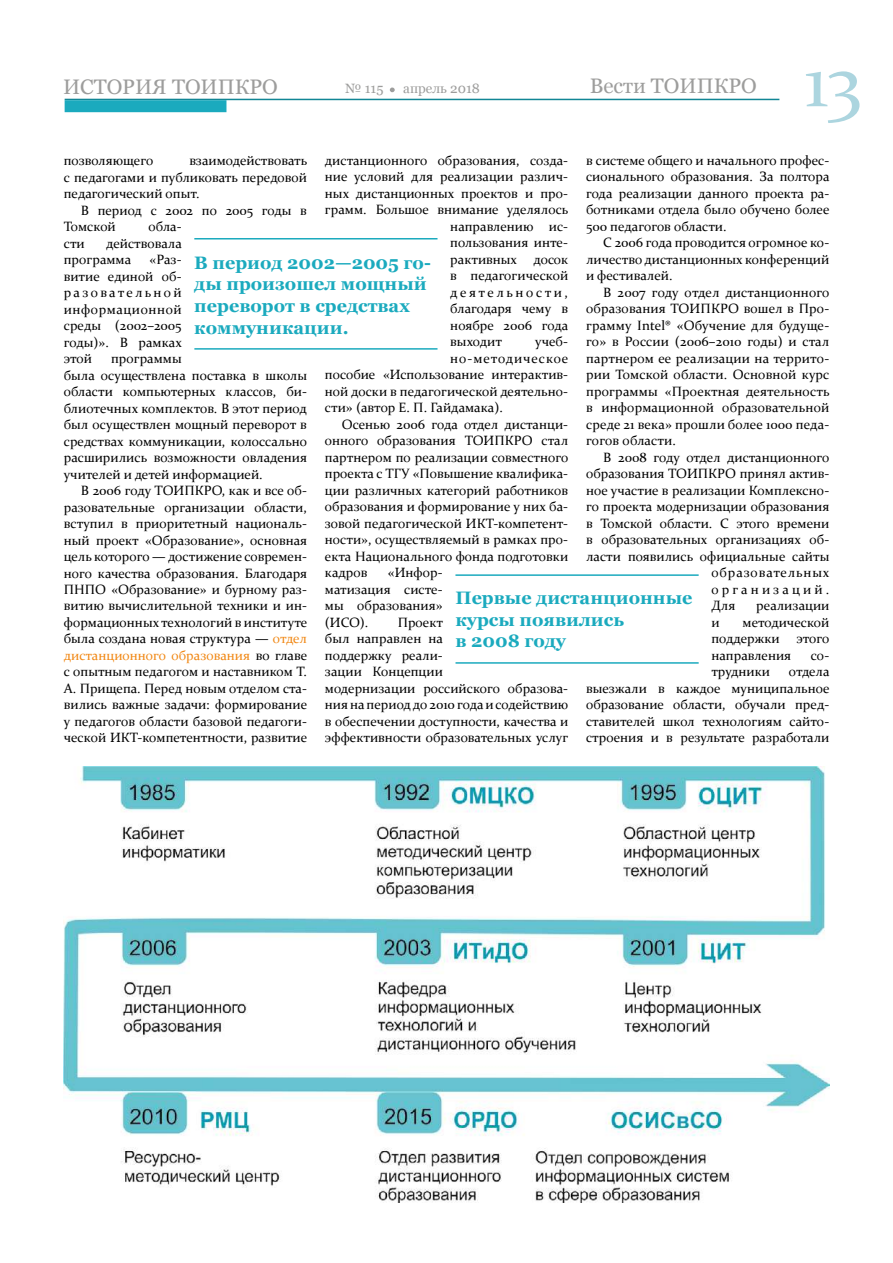
<style>
.page{position:relative;width:893px;height:1263px;background:#fff}
.page>*{position:absolute;margin:0;border:0;box-sizing:border-box;transform-origin:0 0}
.t1{font:75px "Constantia";color:#acd5df}
.t2{font:21px "Georgia";color:#9d9d9c}
.t3{font:700 18px/21.6px "Georgia";color:#1baabe}
.t4{font:13.5px/16.5px "Constantia";color:#000;text-align:justify}
.t5{font:13.5px "Constantia";letter-spacing:.065em;color:#000}
.t6{font:13.5px "Georgia";color:#9d9d9c}
.t7{font:13.5px "Constantia";letter-spacing:.19em;color:#000}
.t8{font:13.5px "Constantia";letter-spacing:.23em;color:#000}
.s1{color:#f18815}
</style>
<div class="page">
<hr style="left:65px;top:99px;width:714px;height:1px;background:#118695">
<div style="left:65px;top:100px;width:161px;height:12px;background:#1baabe"></div>
<svg style="left:390px;top:88px;width:5px;height:4px"></svg>
<img style="left:64px;top:766px;width:765px;height:436px">
<hr style="left:455px;top:574px;width:244px;height:2px;background:#1baabe">
<hr style="left:455px;top:662px;width:244px;height:2px;background:#1baabe">
<hr style="left:194px;top:238px;width:243px;height:1px;background:#1baabe">
<hr style="left:194px;top:348px;width:243px;height:2px;background:#1baabe">
<h2 class="t2" style="left:63px;top:74px;width:216px">ИСТОРИЯ ТОИПКРО</h2>
<p class="t6" style="left:345px;top:80px;width:40px">№ 115</p>
<p class="t6" style="left:403px;top:80px;width:78px">апрель 2018</p>
<h1 class="t1" style="left:805px;top:30px;width:58px">13</h1>
<p class="t4" style="left:64px;top:152px;width:91px">позволяющего</p>
<h2 class="t2" style="left:590px;top:73px;width:169px">Вести ТОИПКРО</h2>
<p class="t4" style="left:586px;top:151px;width:245px">в системе общего и начального профес&shy;сионального образования. За полтора года реализации данного проекта ра&shy;ботниками отдела было обучено более 500 педагогов области.</p>
<p class="t4" style="left:586px;top:234px;width:245px;text-indent:17px">С 2006 года проводится огромное ко&shy;личество дистанционных конференций и фестивалей.</p>
<p class="t4" style="left:586px;top:283px;width:245px;text-indent:17px">В 2007 году отдел дистанционного образования ТОИПКРО вошел в Про&shy;грамму Intel® «Обучение для будуще&shy;го» в России (2006–2010 годы) и стал партнером ее реализации на террито&shy;рии Томской области. Основной курс программы «Проектная деятельность в информационной образовательной среде 21 века» прошли более 1000 педа&shy;гогов области.</p>
<p class="t4" style="left:603px;top:448px;width:228px">В 2008 году отдел дистанционного</p>
<p class="t4" style="left:586px;top:465px;width:245px">образования ТОИПКРО принял актив-</p>
<p class="t4" style="left:586px;top:481px;width:245px">ное участие в реализации Комплексно-</p>
<p class="t4" style="left:586px;top:498px;width:245px">го проекта модернизации образования</p>
<p class="t4" style="left:586px;top:514px;width:245px">в Томской области. C этого времени</p>
<p class="t4" style="left:586px;top:531px;width:245px">в образовательных организациях об-</p>
<p class="t4" style="left:586px;top:547px;width:245px">ласти появились официальные сайты</p>
<p class="t5" style="left:711px;top:563px;width:120px">образовательных</p>
<p class="t8" style="left:711px;top:580px;width:119px">организаций.</p>
<p class="t4" style="left:711px;top:597px;width:26px">Для</p>
<p class="t4" style="left:756px;top:597px;width:75px">реализации</p>
<p class="t4" style="left:711px;top:613px;width:10px">и</p>
<p class="t4" style="left:325px;top:151px;width:245px">дистанционного образования, созда-</p>
<p class="t4" style="left:325px;top:168px;width:245px">ние условий для реализации различ-</p>
<p class="t4" style="left:325px;top:184px;width:245px">ных дистанционных проектов и про-</p>
<p class="t4" style="left:325px;top:201px;width:245px">грамм. Большое внимание уделялось</p>
<p class="t4" style="left:450px;top:217px;width:119px">направлению ис-</p>
<p class="t4" style="left:450px;top:234px;width:119px">пользования инте-</p>
<p class="t4" style="left:450px;top:250px;width:120px">рактивных досок</p>
<p class="t4" style="left:450px;top:267px;width:119px">в педагогической</p>
<p class="t7" style="left:450px;top:283px;width:119px">деятельности,</p>
<p class="t4" style="left:450px;top:300px;width:119px">благодаря чему в</p>
<p class="t4" style="left:450px;top:316px;width:120px">ноябре 2006 года</p>
<p class="t4" style="left:450px;top:333px;width:53px">выходит</p>
<p class="t4" style="left:535px;top:333px;width:34px">учеб-</p>
<p class="t5" style="left:450px;top:349px;width:120px">но-методическое</p>
<p class="t4" style="left:325px;top:366px;width:245px">пособие «Использование интерактив-</p>
<p class="t4" style="left:325px;top:382px;width:245px">ной доски в педагогической деятельно-</p>
<p class="t4" style="left:325px;top:399px;width:179px">сти» (автор Е. П. Гайдамака).</p>
<p class="t4" style="left:342px;top:415px;width:228px">Осенью 2006 года отдел дистанци-</p>
<p class="t4" style="left:325px;top:432px;width:245px">онного образования ТОИПКРО стал</p>
<p class="t4" style="left:325px;top:448px;width:245px">партнером по реализации совместного</p>
<p class="t4" style="left:325px;top:465px;width:245px">проекта с ТГУ «Повышение квалифика-</p>
<p class="t4" style="left:325px;top:481px;width:245px">ции различных категорий работников</p>
<p class="t4" style="left:325px;top:498px;width:245px">образования и формирование у них ба-</p>
<p class="t4" style="left:325px;top:514px;width:245px">зовой педагогической ИКТ-компетент-</p>
<p class="t4" style="left:325px;top:531px;width:245px">ности», осуществляемый в рамках про-</p>
<p class="t4" style="left:325px;top:547px;width:245px">екта Национального фонда подготовки</p>
<p class="t4" style="left:325px;top:564px;width:44px">кадров</p>
<p class="t4" style="left:64px;top:152px;width:245px;text-indent:126px">взаимодействовать с педагогами и публиковать передовой педагогический опыт.</p>
<p class="t4" style="left:64px;top:201px;width:245px;text-indent:17px">В период с 2002 по 2005 годы в<br>Томской</p>
<p class="t4" style="left:149px;top:218px;width:34px">обла-</p>
<p class="t4" style="left:64px;top:234px;width:120px;text-indent:42px">действовала программа</p>
<p class="t4" style="left:64px;top:234px;width:22px">сти</p>
<p class="t4" style="left:64px;top:251px;width:120px;text-indent:86px">«Раз&shy;витие единой об&shy;разовательной информационной среды (2002–2005 годы)». В рамках этой</p>
<h3 class="t3" style="left:194px;top:252px;width:238px">В период 2002—2005 го&shy;ды произошел мощный переворот в средствах коммуникации.</h3>
<p class="t4" style="left:64px;top:350px;width:245px;text-align:left;text-indent:47px">программы<br>была осуществлена поставка в школы области компьютерных классов, би&shy;блиотечных комплектов. В этот период был осуществлен мощный переворот в средствах коммуникации, колоссально расширились возможности овладения учителей и детей информацией.</p>
<p class="t4" style="left:64px;top:481px;width:245px;text-indent:17px">В 2006 году ТОИПКРО, как и все об&shy;разовательные организации области, вступил в приоритетный националь&shy;ный проект «Образование», основная цель которого — достижение современ&shy;ного качества образования. Благодаря ПНПО «Образование» и бурному раз&shy;витию вычислительной техники и ин&shy;формационных технологий в институте была создана новая структура — <span class="s1">отдел дистанционного образования</span> во главе с опытным педагогом и наставником Т.<br>А. Прищепа. Перед новым отделом ста&shy;вились важные задачи: формирование у педагогов области базовой педагоги&shy;ческой ИКТ-компетентности, развитие</p>
<p class="t4" style="left:325px;top:564px;width:119px;text-indent:63px">«Инфор&shy;матизация систе&shy;мы образования» (ИСО).</p>
<h3 class="t3" style="left:455px;top:587px;width:239px">Первые дистанционные курсы появились<br>в 2008 году</h3>
<p class="t4" style="left:325px;top:613px;width:245px;text-align:left;text-indent:73px">Проект<br>был направлен на<br>поддержку реали-<br>зации Концепции<br>модернизации российского образова&shy;ния на период до 2010 года и содействию в обеспечении доступности, качества и эффективности образовательных услуг</p>
<p class="t4" style="left:711px;top:613px;width:120px;text-indent:31px">методической поддержки этого направления</p>
<p class="t4" style="left:811px;top:646px;width:20px">со-</p>
<p class="t4" style="left:586px;top:663px;width:245px;text-indent:203px">отдела выезжали в каждое муниципальное образование области, обучали пред&shy;ставителей школ технологиям сайто&shy;строения и в результате разработали</p>
<p class="t4" style="left:711px;top:663px;width:60px">трудники</p>
</div>
